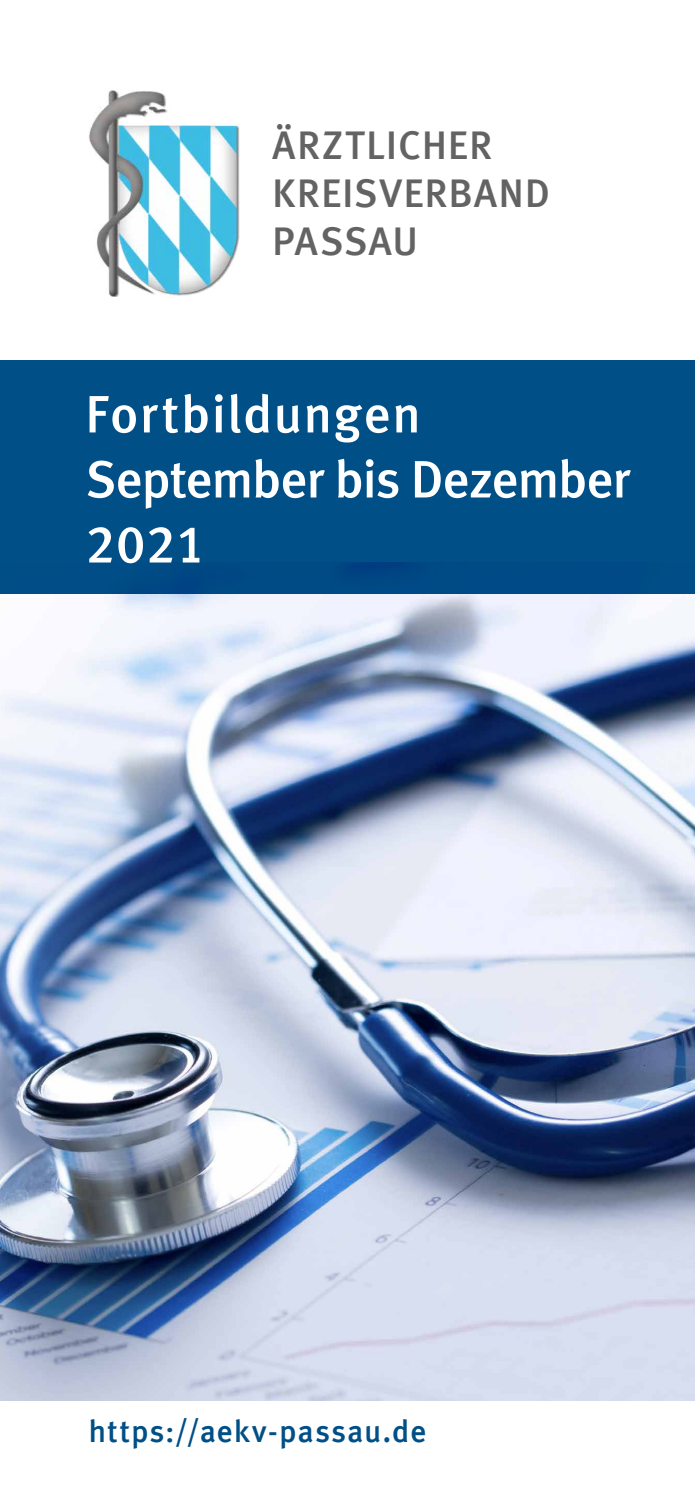
<style>
.page{position:relative;width:695px;height:1489px;background:#fff}
.page>*{position:absolute;margin:0;border:0;box-sizing:border-box;transform-origin:0 0}
.t1{font:500 52.5px/65px "Meta Offc";letter-spacing:-.02em;color:#fff}
.t2{font:500 40px/48px "Meta Offc";letter-spacing:.02em;color:#646363}
.t3{font:500 31.25px "Meta Offc";letter-spacing:.025em;color:#004f87}
</style>
<div class="page">
<img style="left:89px;top:90px;width:150px;height:206px">
<img style="left:0;top:594px;width:694px;height:806px">
<div style="left:0;top:360px;width:694px;height:234px;background:#004f87"></div>
<p class="t2" style="left:272px;top:123px;width:279px">ÄRZTLICHER<br>KREISVERBAND<br>PASSAU</p>
<p class="t1" style="left:85px;top:383px;width:547px">Fortbildungen<br>September bis Dezember<br>2021</p>
<p class="t3" style="left:89px;top:1412px;width:339px">https://aekv-passau.de</p>
</div>
